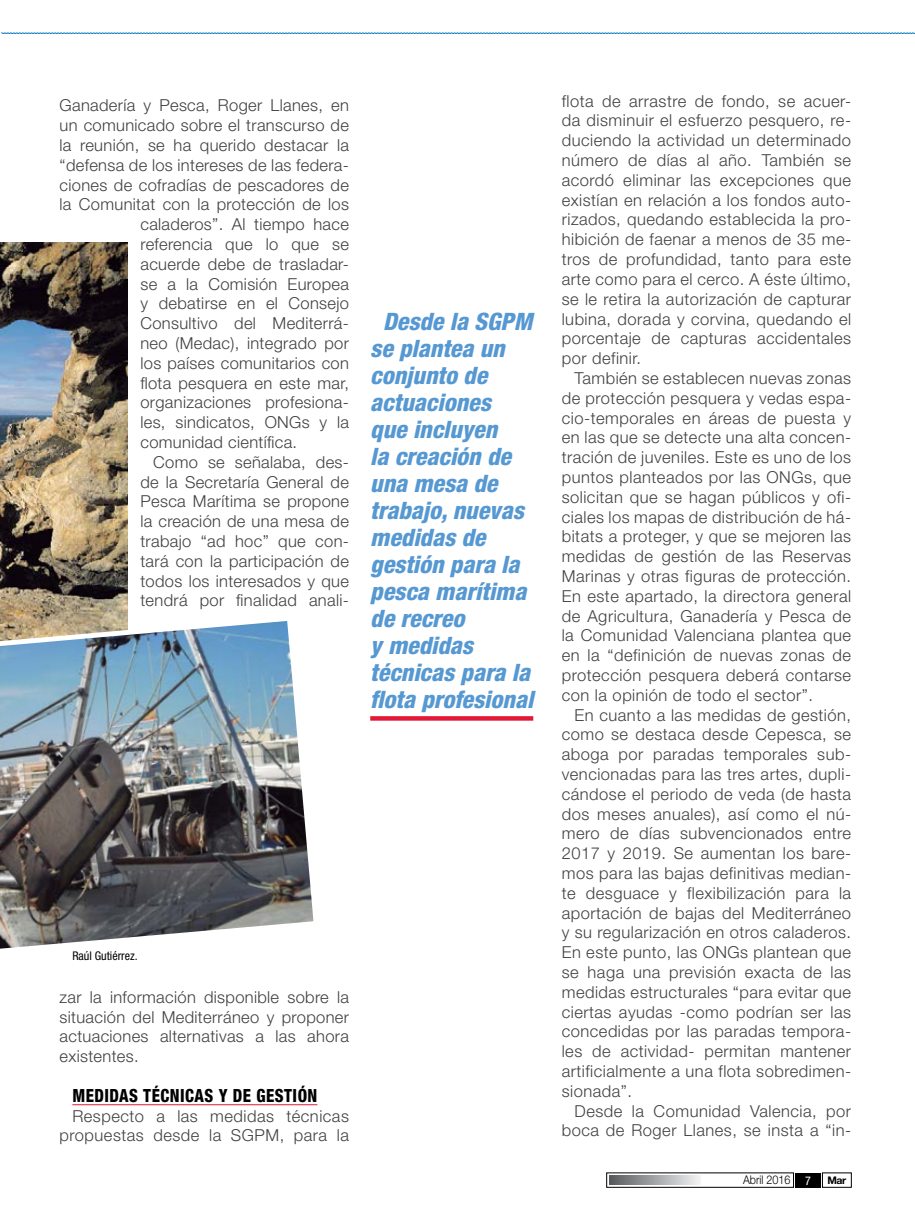
<style>
.page{position:relative;width:915px;height:1212px;background:#fff}
.page>*{position:absolute;margin:0;border:0;box-sizing:border-box;transform-origin:0 0}
.t1{font:italic 800 condensed 24px/27px "Helvetica Neue LT Std";color:#5698d2}
.t2{font:800 condensed 18.15px "Helvetica Neue LT Std";letter-spacing:.03em;color:#000;scale:.91 1}
.t3{font:300 16.5px/19.8px "Helvetica Neue LT Std";letter-spacing:.02em;color:#414042;text-align:justify}
.t4{font:condensed 12px "Helvetica Neue LT Std";color:#000}
.t5{font:300 12px "Helvetica Neue LT Std";color:#000;scale:.9 1}
.t6{font:700 10.5px "Helvetica Neue LT Std";color:#000}
.s1{font-weight:400;font-stretch:condensed;color:#fff}
</style>
<div class="page">
<svg style="left:1px;top:33px;width:913px;height:1px"></svg>
<svg style="left:609px;top:1176px;width:90px;height:8px"></svg>
<div style="left:795px;top:1172px;width:25px;height:15px;background:#000"></div>
<div style="left:370px;top:716px;width:163px;height:5px;background:#e31837"></div>
<img style="left:0;top:242px;width:128px;height:371px">
<img style="left:0;top:613px;width:314px;height:336px">
<hr style="left:72px;top:1104px;width:245px;height:1px;background:#e31837">
<p class="t3" style="left:60px;top:95px;width:291px">Ganadería y Pesca, Roger Llanes, en</p>
<p class="t3" style="left:60px;top:115px;width:291px">un comunicado sobre el transcurso de</p>
<p class="t3" style="left:60px;top:135px;width:291px">la reunión, se ha querido destacar la</p>
<p class="t3" style="left:60px;top:155px;width:291px">“defensa de los intereses de las federa-</p>
<p class="t3" style="left:60px;top:174px;width:291px">ciones de cofradías de pescadores de</p>
<p class="t3" style="left:60px;top:194px;width:291px">la Comunitat con la protección de los</p>
<p class="t3" style="left:140px;top:214px;width:210px">caladeros”. Al tiempo hace</p>
<p class="t3" style="left:140px;top:234px;width:210px">referencia que lo que se</p>
<p class="t3" style="left:140px;top:254px;width:210px">acuerde debe de trasladar-</p>
<p class="t3" style="left:140px;top:273px;width:210px">se a la Comisión Europea</p>
<p class="t3" style="left:140px;top:293px;width:210px">y debatirse en el Consejo</p>
<p class="t3" style="left:140px;top:313px;width:210px">Consultivo del Mediterrá-</p>
<p class="t3" style="left:140px;top:333px;width:210px">neo (Medac), integrado por</p>
<p class="t3" style="left:140px;top:353px;width:210px">los países comunitarios con</p>
<p class="t3" style="left:140px;top:372px;width:210px">flota pesquera en este mar,</p>
<p class="t3" style="left:140px;top:392px;width:210px">organizaciones profesiona-</p>
<p class="t3" style="left:140px;top:412px;width:210px">les, sindicatos, ONGs y la</p>
<p class="t3" style="left:140px;top:432px;width:158px">comunidad científica.</p>
<p class="t3" style="left:153px;top:452px;width:197px">Como se señalaba, des-</p>
<p class="t3" style="left:140px;top:471px;width:210px">de la Secretaría General de</p>
<p class="t3" style="left:140px;top:491px;width:210px">Pesca Marítima se propone</p>
<p class="t3" style="left:140px;top:511px;width:210px">la creación de una mesa de</p>
<p class="t3" style="left:140px;top:531px;width:210px">trabajo “ad hoc” que con-</p>
<p class="t3" style="left:140px;top:551px;width:210px">tará con la participación de</p>
<p class="t3" style="left:140px;top:570px;width:210px">todos los interesados y que</p>
<p class="t3" style="left:140px;top:590px;width:210px">tendrá por finalidad anali-</p>
<h1 class="t1" style="left:370px;top:308px;width:164px;text-indent:13px">Desde la SGPM se plantea un conjunto de actuaciones que incluyen<br>la creación de una mesa de trabajo, nuevas medidas de gestión para la pesca marítima de recreo<br>y medidas técnicas para la flota profesional</h1>
<p class="t4" style="left:72px;top:949px;width:67px">Raúl Gutiérrez.</p>
<p class="t3" style="left:60px;top:986px;width:291px">zar la información disponible sobre la situación del Mediterráneo y proponer actuaciones alternativas a las ahora existentes.</p>
<p class="t2" style="left:72px;top:1084px;width:271px">MEDIDAS TÉCNICAS Y DE GESTIÓN</p>
<p class="t3" style="left:60px;top:1105px;width:291px;text-align:right">Respecto a las medidas técnicas propuestas desde la SGPM, para la</p>
<p class="t3" style="left:561px;top:91px;width:291px">flota de arrastre de fondo, se acuer&shy;da disminuir el esfuerzo pesquero, re&shy;duciendo la actividad un determinado número de días al año. También se acordó eliminar las excepciones que existían en relación a los fondos auto&shy;rizados, quedando establecida la pro&shy;hibición de faenar a menos de 35 me&shy;tros de profundidad, tanto para este arte como para el cerco. A éste último, se le retira la autorización de capturar lubina, dorada y corvina, quedando el porcentaje de capturas accidentales por definir.</p>
<p class="t3" style="left:561px;top:368px;width:291px;text-indent:13px">También se establecen nuevas zonas de protección pesquera y vedas espa&shy;cio-temporales en áreas de puesta y en las que se detecte una alta concen&shy;tración de juveniles. Este es uno de los puntos planteados por las ONGs, que solicitan que se hagan públicos y ofi&shy;ciales los mapas de distribución de há&shy;bitats a proteger, y que se mejoren las medidas de gestión de las Reservas Marinas y otras figuras de protección.<br>En este apartado, la directora general de Agricultura, Ganadería y Pesca de la Comunidad Valenciana plantea que en la “definición de nuevas zonas de protección pesquera deberá contarse con la opinión de todo el sector”.</p>
<p class="t3" style="left:561px;top:704px;width:291px;text-indent:13px">En cuanto a las medidas de gestión, como se destaca desde Cepesca, se aboga por paradas temporales sub&shy;vencionadas para las tres artes, dupli&shy;cándose el periodo de veda (de hasta dos meses anuales), así como el nú&shy;mero de días subvencionados entre 2017 y 2019. Se aumentan los bare&shy;mos para las bajas definitivas median&shy;te desguace y flexibilización para la aportación de bajas del Mediterráneo y su regularización en otros caladeros.<br>En este punto, las ONGs plantean que se haga una previsión exacta de las medidas estructurales “para evitar que ciertas ayudas -como podrían ser las concedidas por las paradas tempora&shy;les de actividad- permitan mantener artificialmente a una flota sobredimen&shy;sionada”.</p>
<p class="t3" style="left:561px;top:1100px;width:291px;text-align:right">Desde la Comunidad Valencia, por boca de Roger Llanes, se insta a “in-</p>
<p class="t5" style="left:742px;top:1173px;width:77px">Abril 2016 <span class="s1">7</span></p>
<p class="t6" style="left:827px;top:1174px;width:21px">Mar</p>
</div>
